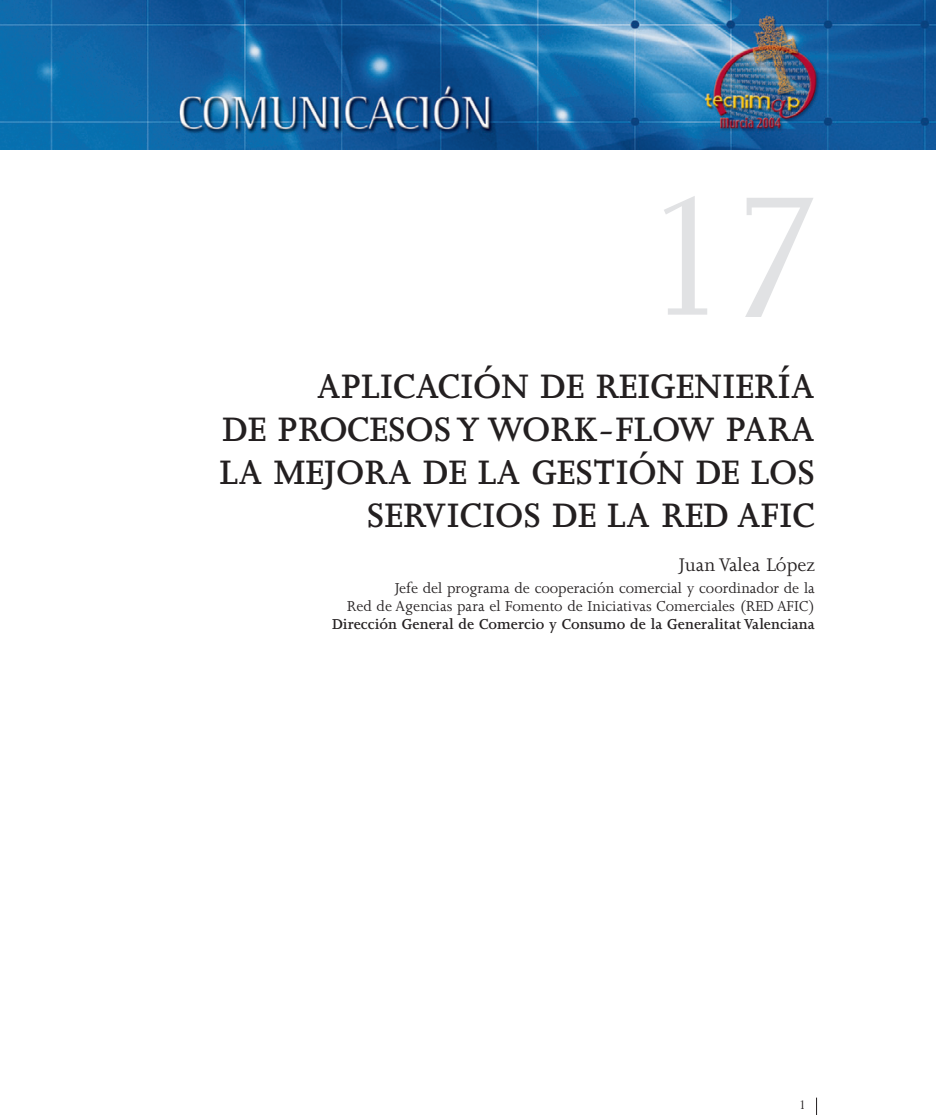
<style>
.page{position:relative;width:936px;height:1115px;background:#fff}
.page>*{position:absolute;margin:0;border:0;box-sizing:border-box;transform-origin:0 0}
.t1{font:195px "Joanna";color:#e1e2e4}
.t2{font:600 39px/42.9px "Joanna";color:#231f20;text-align:right}
.t3{font:21px "Joanna";color:#231f20}
.t4{font:16.5px/18.1px "Joanna";color:#231f20;text-align:right}
.t5{font:600 16.5px "Joanna";color:#231f20}
.t6{font:14.25px "Joanna";color:#231f20}
</style>
<div class="page">
<img style="left:0;top:0;width:935px;height:149px">
<svg style="left:816px;top:1097px;width:1px;height:17px"></svg>
<h1 class="t1" style="left:636px;top:186px;width:195px">17</h1>
<h2 class="t2" style="left:220px;top:368px;width:596px">APLICACIÓN DE REIGENIERÍA<br>DE PROCESOS Y WORK-FLOW PARA<br>LA MEJORA DE LA GESTIÓN DE LOS<br>SERVICIOS DE LA RED AFIC</h2>
<p class="t3" style="left:678px;top:556px;width:138px">Juan Valea López</p>
<p class="t4" style="left:347px;top:580px;width:469px">Jefe del programa de cooperación comercial y coordinador de la<br>Red de Agencias para el Fomento de Iniciativas Comerciales (RED AFIC)</p>
<p class="t5" style="left:332px;top:618px;width:484px">Dirección General de Comercio y Consumo de la Generalitat Valenciana</p>
<p class="t6" style="left:798px;top:1099px;width:9px">1</p>
</div>
